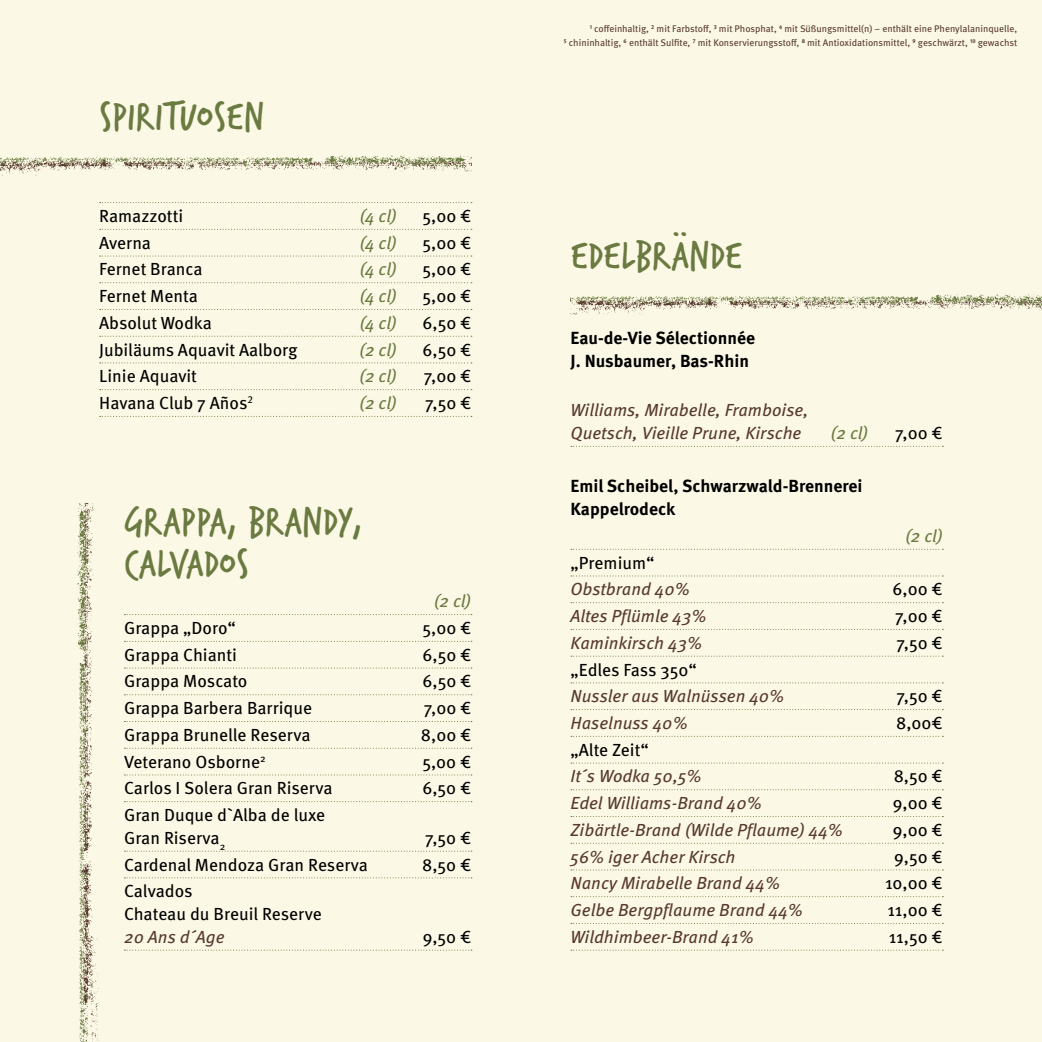
<style>
.page{position:relative;width:1042px;height:1042px;background:#fbf8e5}
.page>*{position:absolute;margin:0;border:0;box-sizing:border-box;transform-origin:0 0}
.t1{font:42px/42px "Verveine";color:#6a7a40}
.t2{font:17.5px/22.8px "Meta Pro";color:#000}
.t3{font:italic 17.5px/22.8px "Meta Pro";color:#583a2d}
.t4{font:700 17.5px/22.8px "Meta Pro";color:#000}
.t5{font:italic 17.5px "Meta Pro";letter-spacing:-.005em;color:#6a7a40}
.t6{font:9.62px/14px "Meta Pro";color:#583a2d;text-align:right}
</style>
<div class="page">
<svg style="left:100px;top:202px;width:372px;height:1px"></svg>
<svg style="left:100px;top:229px;width:372px;height:1px"></svg>
<svg style="left:100px;top:256px;width:372px;height:1px"></svg>
<svg style="left:100px;top:282px;width:372px;height:1px"></svg>
<svg style="left:100px;top:309px;width:372px;height:1px"></svg>
<svg style="left:100px;top:336px;width:372px;height:1px"></svg>
<svg style="left:100px;top:362px;width:372px;height:1px"></svg>
<svg style="left:100px;top:389px;width:372px;height:1px"></svg>
<svg style="left:100px;top:416px;width:372px;height:1px"></svg>
<svg style="left:124px;top:614px;width:348px;height:1px"></svg>
<svg style="left:124px;top:641px;width:348px;height:1px"></svg>
<svg style="left:124px;top:667px;width:348px;height:1px"></svg>
<svg style="left:124px;top:694px;width:348px;height:1px"></svg>
<svg style="left:124px;top:721px;width:348px;height:1px"></svg>
<svg style="left:124px;top:748px;width:348px;height:1px"></svg>
<svg style="left:124px;top:774px;width:348px;height:1px"></svg>
<svg style="left:124px;top:801px;width:348px;height:1px"></svg>
<svg style="left:124px;top:851px;width:348px;height:1px"></svg>
<svg style="left:124px;top:877px;width:348px;height:1px"></svg>
<svg style="left:124px;top:949px;width:348px;height:1px"></svg>
<svg style="left:571px;top:446px;width:372px;height:1px"></svg>
<svg style="left:571px;top:549px;width:372px;height:1px"></svg>
<svg style="left:571px;top:575px;width:372px;height:1px"></svg>
<svg style="left:571px;top:602px;width:372px;height:1px"></svg>
<svg style="left:571px;top:629px;width:372px;height:1px"></svg>
<svg style="left:571px;top:656px;width:372px;height:1px"></svg>
<svg style="left:571px;top:682px;width:372px;height:1px"></svg>
<svg style="left:571px;top:709px;width:372px;height:1px"></svg>
<svg style="left:571px;top:736px;width:372px;height:1px"></svg>
<svg style="left:571px;top:762px;width:372px;height:1px"></svg>
<svg style="left:571px;top:789px;width:372px;height:1px"></svg>
<svg style="left:571px;top:816px;width:372px;height:1px"></svg>
<svg style="left:571px;top:843px;width:372px;height:1px"></svg>
<svg style="left:571px;top:869px;width:372px;height:1px"></svg>
<svg style="left:571px;top:896px;width:372px;height:1px"></svg>
<svg style="left:571px;top:923px;width:372px;height:1px"></svg>
<svg style="left:571px;top:949px;width:372px;height:1px"></svg>
<img style="left:0;top:155px;width:471px;height:21px">
<img style="left:77px;top:504px;width:22px;height:538px">
<img style="left:570px;top:294px;width:472px;height:21px">
<h1 class="t1" style="left:99px;top:95px;width:166px">SPIRITUOSEN</h1>
<p class="t2" style="left:99px;top:203px;width:86px">Ramazzotti</p>
<p class="t5" style="left:359px;top:202px;width:39px">(4 cl)</p>
<p class="t2" style="left:422px;top:203px;width:50px">5,00 €</p>
<p class="t2" style="left:99px;top:230px;width:53px">Averna</p>
<p class="t5" style="left:359px;top:229px;width:39px">(4 cl)</p>
<p class="t2" style="left:422px;top:230px;width:50px">5,00 €</p>
<p class="t2" style="left:99px;top:257px;width:105px">Fernet Branca</p>
<p class="t5" style="left:359px;top:256px;width:39px">(4 cl)</p>
<p class="t2" style="left:422px;top:257px;width:50px">5,00 €</p>
<p class="t2" style="left:99px;top:283px;width:100px">Fernet Menta</p>
<p class="t5" style="left:359px;top:283px;width:39px">(4 cl)</p>
<p class="t2" style="left:422px;top:283px;width:50px">5,00 €</p>
<p class="t2" style="left:99px;top:310px;width:114px">Absolut Wodka</p>
<p class="t5" style="left:359px;top:309px;width:39px">(4 cl)</p>
<p class="t2" style="left:422px;top:310px;width:50px">6,50 €</p>
<p class="t2" style="left:99px;top:337px;width:200px">Jubiläums Aquavit Aalborg</p>
<p class="t5" style="left:359px;top:336px;width:39px">(2 cl)</p>
<p class="t2" style="left:422px;top:337px;width:50px">6,50 €</p>
<p class="t2" style="left:99px;top:364px;width:99px">Linie Aquavit</p>
<p class="t5" style="left:359px;top:363px;width:39px">(2 cl)</p>
<p class="t2" style="left:424px;top:364px;width:49px">7,00 €</p>
<p class="t2" style="left:99px;top:390px;width:155px">Havana Club 7 Años<sup>2</sup></p>
<p class="t5" style="left:359px;top:389px;width:39px">(2 cl)</p>
<p class="t2" style="left:425px;top:390px;width:48px">7,50 €</p>
<h1 class="t1" style="left:124px;top:500px;width:240px">GRAPPA, BRANDY,<br>CALVADOS</h1>
<p class="t5" style="left:434px;top:588px;width:39px">(2 cl)</p>
<p class="t2" style="left:124px;top:615px;width:113px">Grappa „Doro“</p>
<p class="t2" style="left:422px;top:615px;width:50px">5,00 €</p>
<p class="t2" style="left:124px;top:642px;width:115px">Grappa Chianti</p>
<p class="t2" style="left:422px;top:642px;width:50px">6,50 €</p>
<p class="t2" style="left:124px;top:669px;width:125px">Grappa Moscato</p>
<p class="t2" style="left:422px;top:669px;width:50px">6,50 €</p>
<p class="t2" style="left:124px;top:695px;width:190px">Grappa Barbera Barrique</p>
<p class="t2" style="left:424px;top:695px;width:49px">7,00 €</p>
<p class="t2" style="left:124px;top:722px;width:188px">Grappa Brunelle Reserva</p>
<p class="t2" style="left:421px;top:722px;width:52px">8,00 €</p>
<p class="t2" style="left:124px;top:749px;width:143px">Veterano Osborne<sup>2</sup></p>
<p class="t2" style="left:422px;top:749px;width:50px">5,00 €</p>
<p class="t2" style="left:124px;top:776px;width:210px">Carlos I Solera Gran Riserva</p>
<p class="t2" style="left:422px;top:776px;width:50px">6,50 €</p>
<p class="t2" style="left:124px;top:802px;width:203px">Gran Duque d`Alba de luxe<br>Gran Riserva<sub>2</sub></p>
<p class="t2" style="left:425px;top:825px;width:48px">7,50 €</p>
<p class="t2" style="left:124px;top:852px;width:246px">Cardenal Mendoza Gran Reserva</p>
<p class="t2" style="left:422px;top:852px;width:51px">8,50 €</p>
<p class="t2" style="left:124px;top:878px;width:199px">Calvados<br>Chateau du Breuil Reserve</p>
<p class="t3" style="left:124px;top:924px;width:102px">20 Ans d´Age</p>
<p class="t2" style="left:423px;top:924px;width:50px">9,50 €</p>
<p class="t6" style="left:564px;top:21px;width:455px"><sup>1</sup> coffeinhaltig, <sup>2</sup> mit Farbstoff, <sup>3</sup> mit Phosphat, <sup>4</sup> mit Süßungsmittel(n) – enthält eine Phenylalaninquelle,<br><sup>5</sup> chininhaltig, <sup>6</sup> enthält Sulfite, <sup>7</sup> mit Konservierungsstoff, <sup>8</sup> mit Antioxidationsmittel, <sup>9</sup> geschwärzt, <sup>10</sup> gewachst</p>
<h1 class="t1" style="left:570px;top:234px;width:173px">EDELBRÄNDE</h1>
<p class="t4" style="left:570px;top:325px;width:186px">Eau-de-Vie Sélectionnée<br>J. Nusbaumer, Bas-Rhin</p>
<p class="t3" style="left:570px;top:398px;width:239px">Williams, Mirabelle, Framboise,<br>Quetsch, Vieille Prune, Kirsche</p>
<p class="t5" style="left:830px;top:419px;width:39px">(2 cl)</p>
<p class="t2" style="left:895px;top:420px;width:49px">7,00 €</p>
<p class="t4" style="left:570px;top:474px;width:293px">Emil Scheibel, Schwarzwald-Brennerei<br>Kappelrodeck</p>
<p class="t5" style="left:905px;top:522px;width:39px">(2 cl)</p>
<p class="t2" style="left:570px;top:550px;width:85px">„Premium“</p>
<p class="t3" style="left:570px;top:577px;width:121px">Obstbrand 40%</p>
<p class="t2" style="left:892px;top:577px;width:52px">6,00 €</p>
<p class="t3" style="left:570px;top:603px;width:137px">Altes Pflümle 43%</p>
<p class="t2" style="left:895px;top:603px;width:49px">7,00 €</p>
<p class="t3" style="left:570px;top:630px;width:133px">Kaminkirsch 43%</p>
<p class="t2" style="left:896px;top:630px;width:48px">7,50 €</p>
<p class="t2" style="left:570px;top:657px;width:128px">„Edles Fass 350“</p>
<p class="t3" style="left:570px;top:684px;width:215px">Nussler aus Walnüssen 40%</p>
<p class="t2" style="left:896px;top:683px;width:48px">7,50 €</p>
<p class="t3" style="left:570px;top:710px;width:118px">Haselnuss 40%</p>
<p class="t2" style="left:896px;top:710px;width:48px">8,00€</p>
<p class="t2" style="left:570px;top:737px;width:80px">„Alte Zeit“</p>
<p class="t3" style="left:570px;top:764px;width:132px">It´s Wodka 50,5%</p>
<p class="t2" style="left:893px;top:764px;width:51px">8,50 €</p>
<p class="t3" style="left:570px;top:790px;width:193px">Edel Williams-Brand 40%</p>
<p class="t2" style="left:893px;top:790px;width:51px">9,00 €</p>
<p class="t3" style="left:570px;top:817px;width:274px">Zibärtle-Brand (Wilde Pflaume) 44%</p>
<p class="t2" style="left:893px;top:817px;width:51px">9,00 €</p>
<p class="t3" style="left:570px;top:844px;width:166px">56% iger Acher Kirsch</p>
<p class="t2" style="left:894px;top:844px;width:50px">9,50 €</p>
<p class="t3" style="left:570px;top:871px;width:211px">Nancy Mirabelle Brand 44%</p>
<p class="t2" style="left:885px;top:871px;width:59px">10,00 €</p>
<p class="t3" style="left:570px;top:897px;width:234px">Gelbe Bergpflaume Brand 44%</p>
<p class="t2" style="left:887px;top:897px;width:57px">11,00 €</p>
<p class="t3" style="left:570px;top:924px;width:185px">Wildhimbeer-Brand 41%</p>
<p class="t2" style="left:889px;top:924px;width:56px">11,50 €</p>
</div>
